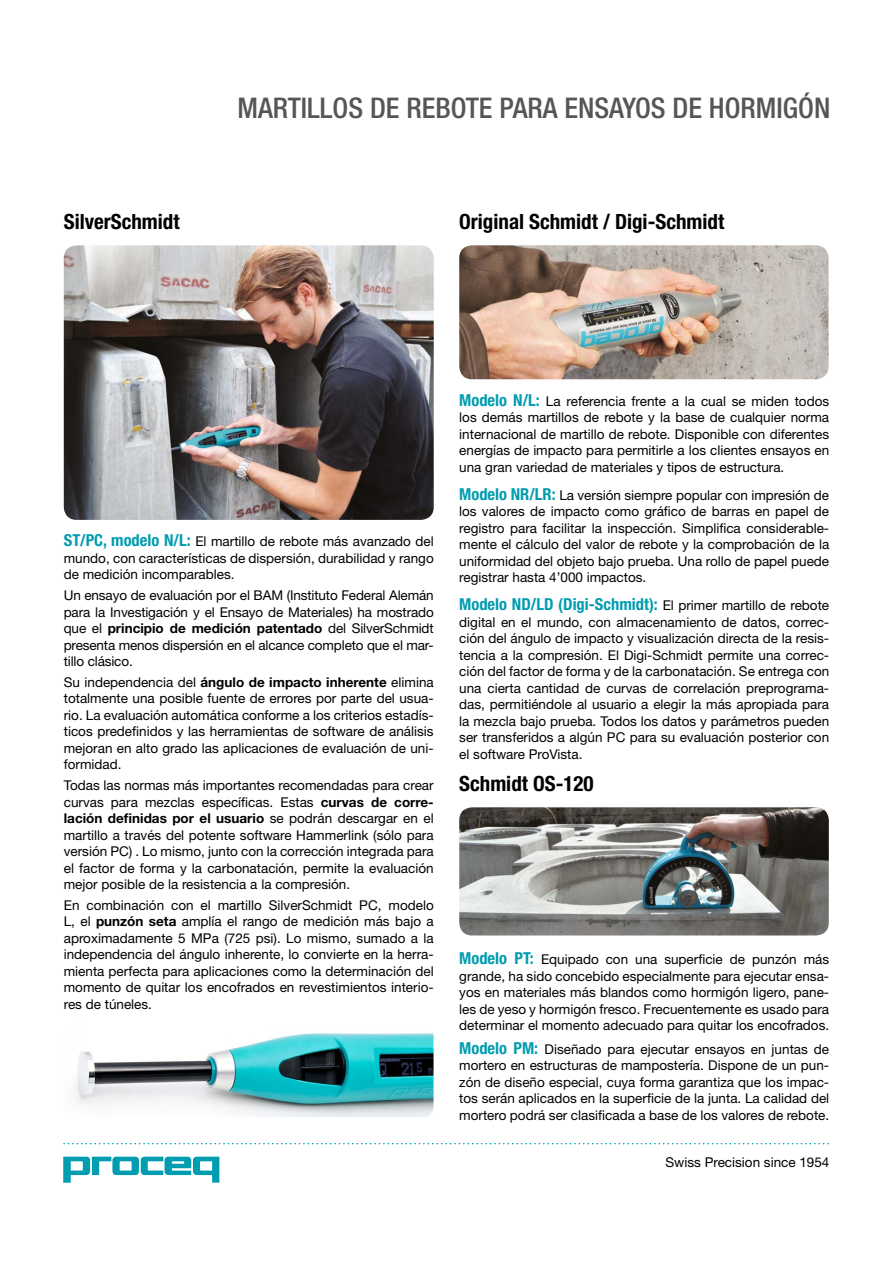
<style>
.page{position:relative;width:893px;height:1263px;background:#fff}
.page>*{position:absolute;margin:0;border:0;box-sizing:border-box;transform-origin:0 0}
.t1{font:500 condensed 28.5px "Helvetica Neue";color:#565655}
.t2{font:700 condensed 21px "Helvetica Neue";color:#000}
.t3{font:700 condensed 16.5px "Helvetica Neue";color:#009caf}
.t4{font:13.5px/16.5px "Helvetica Neue";color:#000;text-align:justify}
.s1{font-weight:700;font-stretch:condensed;font-size:16.5px;color:#009caf}
.s2{font-weight:700}
.s3{font-weight:400;font-stretch:normal;font-size:13.5px;color:#000}
</style>
<div class="page">
<svg style="left:63px;top:1157px;width:156px;height:26px"></svg>
<svg style="left:64px;top:1143px;width:764px;height:1px"></svg>
<img style="left:64px;top:245px;width:370px;height:275px">
<img style="left:76px;top:1033px;width:358px;height:84px">
<img style="left:459px;top:245px;width:369px;height:134px">
<img style="left:459px;top:807px;width:370px;height:128px">
<h2 class="t2" style="left:64px;top:209px;width:117px">SilverSchmidt</h2>
<h1 class="t1" style="left:238px;top:91px;width:594px">MARTILLOS DE REBOTE PARA ENSAYOS DE HORMIGÓN</h1>
<h2 class="t2" style="left:459px;top:209px;width:266px">Original Schmidt / Digi-Schmidt</h2>
<p class="t4" style="left:64px;top:533px;width:371px"><span class="s1">ST/PC, modelo N/L:</span> El martillo de rebote más avanzado del mundo, con características de dispersión, durabilidad y rango de medición incomparables.</p>
<p class="t4" style="left:64px;top:587px;width:371px">Un ensayo de evaluación por el BAM (Instituto Federal Alemán para la Investigación y el Ensayo de Materiales) ha mostrado que el <span class="s2">principio de medición patentado</span> del SilverSchmidt presenta menos dispersión en el alcance completo que el mar&shy;tillo clásico.</p>
<p class="t4" style="left:64px;top:674px;width:371px">Su independencia del <span class="s2">ángulo de impacto inherente</span> elimina totalmente una posible fuente de errores por parte del usua&shy;rio. La evaluación automática conforme a los criterios estadís&shy;ticos predefinidos y las herramientas de software de análisis mejoran en alto grado las aplicaciones de evaluación de uni&shy;formidad.</p>
<p class="t4" style="left:64px;top:777px;width:371px">Todas las normas más importantes recomendadas para crear curvas para mezclas específicas. Estas <span class="s2">curvas de corre&shy;lación definidas por el usuario</span> se podrán descargar en el martillo a través del potente software Hammerlink (sólo para versión PC) . Lo mismo, junto con la corrección integrada para el factor de forma y la carbonatación, permite la evaluación mejor posible de la resistencia a la compresión.</p>
<p class="t4" style="left:64px;top:897px;width:371px">En combinación con el martillo SilverSchmidt PC, modelo L, el <span class="s2">punzón seta</span> amplía el rango de medición más bajo a aproximadamente 5 MPa (725 psi). Lo mismo, sumado a la independencia del ángulo inherente, lo convierte en la herra&shy;mienta perfecta para aplicaciones como la determinación del momento de quitar los encofrados en revestimientos interio&shy;res de túneles.</p>
<p class="t4" style="left:459px;top:392px;width:371px"><span class="s1">Modelo N/L:</span> La referencia frente a la cual se miden todos los demás martillos de rebote y la base de cualquier norma internacional de martillo de rebote. Disponible con diferentes energías de impacto para permitirle a los clientes ensayos en una gran variedad de materiales y tipos de estructura.</p>
<p class="t4" style="left:459px;top:486px;width:371px"><span class="s1">Modelo NR/LR:</span> La versión siempre popular con impresión de los valores de impacto como gráfico de barras en papel de registro para facilitar la inspección. Simplifica considerable&shy;mente el cálculo del valor de rebote y la comprobación de la uniformidad del objeto bajo prueba. Una rollo de papel puede registrar hasta 4’000 impactos.</p>
<p class="t3" style="left:459px;top:594px;width:371px">Modelo ND/LD (Digi-Schmidt): <span class="s3">El primer martillo de rebote</span></p>
<p class="t4" style="left:459px;top:613px;width:371px">digital en el mundo, con almacenamiento de datos, correc&shy;ción del ángulo de impacto y visualización directa de la resis&shy;tencia a la compresión. El Digi-Schmidt permite una correc&shy;ción del factor de forma y de la carbonatación. Se entrega con una cierta cantidad de curvas de correlación preprograma&shy;das, permitiéndole al usuario a elegir la más apropiada para la mezcla bajo prueba. Todos los datos y parámetros pueden ser transferidos a algún PC para su evaluación posterior con el software ProVista.</p>
<h2 class="t2" style="left:459px;top:771px;width:136px">Schmidt OS-120</h2>
<p class="t4" style="left:459px;top:951px;width:371px"><span class="s1">Modelo PT:</span> Equipado con una superficie de punzón más grande, ha sido concebido especialmente para ejecutar ensa&shy;yos en materiales más blandos como hormigón ligero, pane&shy;les de yeso y hormigón fresco. Frecuentemente es usado para determinar el momento adecuado para quitar los encofrados.</p>
<p class="t4" style="left:459px;top:1041px;width:371px"><span class="s1">Modelo PM:</span> Diseñado para ejecutar ensayos en juntas de mortero en estructuras de mampostería. Dispone de un pun&shy;zón de diseño especial, cuya forma garantiza que los impac&shy;tos serán aplicados en la superficie de la junta. La calidad del mortero podrá ser clasificada a base de los valores de rebote.</p>
<p class="t4" style="left:665px;top:1154px;width:166px">Swiss Precision since 1954</p>
</div>
